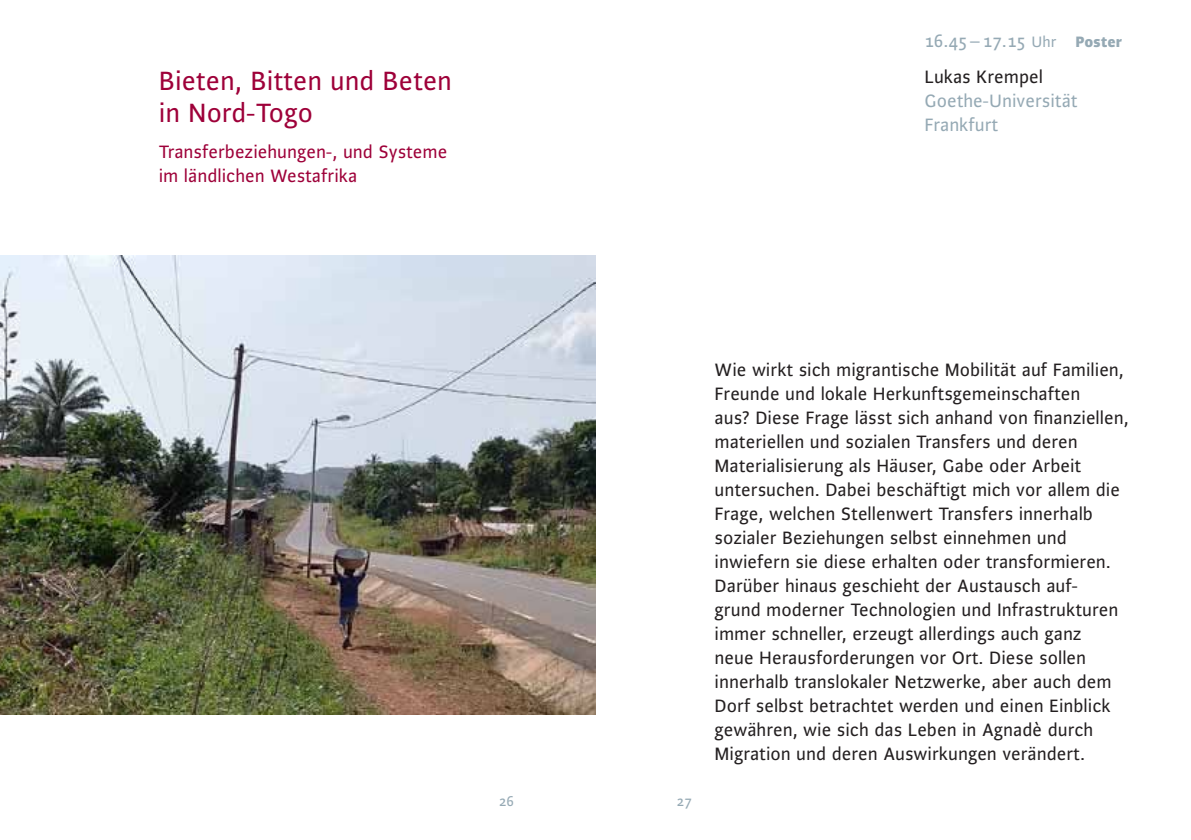
<style>
.page{position:relative;width:1191px;height:840px;background:#fff}
.page>*{position:absolute;margin:0;border:0;box-sizing:border-box;transform-origin:0 0}
.t1{font:28px/32px "Alibi Roman Os F";color:#9e0039}
.t2{font:19px/24px "Alibi Roman Os F";color:#231f20}
.t3{font:19px/24px "Alibi Roman Os F";color:#9e0039}
.t4{font:19px/24px "Alibi Roman Os F";color:#95a9b4}
.t5{font:15px "Alibi Roman Os F";color:#95a9b4}
.s1{color:#95a9b4}
.s2{font-size:16px;color:#95a9b4}
.s3{font-family:"Alibi";font-weight:800;font-size:16px;color:#95a9b4}
</style>
<div class="page">
<img style="left:0;top:255px;width:595px;height:459px">
<h1 class="t1" style="left:159px;top:63px;width:295px">Bieten, Bitten und Beten in N ord-Togo</h1>
<p class="t3" style="left:159px;top:139px;width:290px">Transferbeziehungen-, und Systeme im ländlichen Westafrika</p>
<p class="t2" style="left:924px;top:22px;width:199px;line-height:36px"><span class="s1">16.45–17.15</span> <span class="s2">U hr</span> <span class="s3">Poster<br></span>Lukas Krempel</p>
<p class="t4" style="left:924px;top:88px;width:155px">Goethe-U niversität<br>Frankfurt</p>
<p class="t5" style="left:499px;top:791px;width:16px">26</p>
<p class="t5" style="left:677px;top:791px;width:16px">27</p>
<p class="t2" style="left:714px;top:357px;width:416px">Wie wirkt sich migrantische Mobilität auf Familien, Freunde und lokale Herkunftsgemeinschaften<br>aus? Diese Frage lässt sich anhand von finanziellen, materiellen und sozialen Transfers und deren Materialisierung als Häuser, Gabe oder Arbeit untersuchen. Dabei beschäftigt mich vor allem die Frage, welchen Stellenwert Transfers innerhalb sozialer Beziehungen selbst einnehmen und inwiefern sie diese erhalten oder transformieren.<br>Darüber hinaus geschieht der Austausch auf&shy;grund moderner Technologien und I nfrastrukturen immer schneller, erzeugt allerdings auch ganz<br>neue Herausforderungen vor Ort. Diese sollen innerhalb translokaler Netzwerke, aber auch dem Dorf selbst betrachtet werden und einen Einblick gewähren, wie sich das Leben in Agnadè durch Migration und deren Auswirkungen verändert.</p>
</div>
